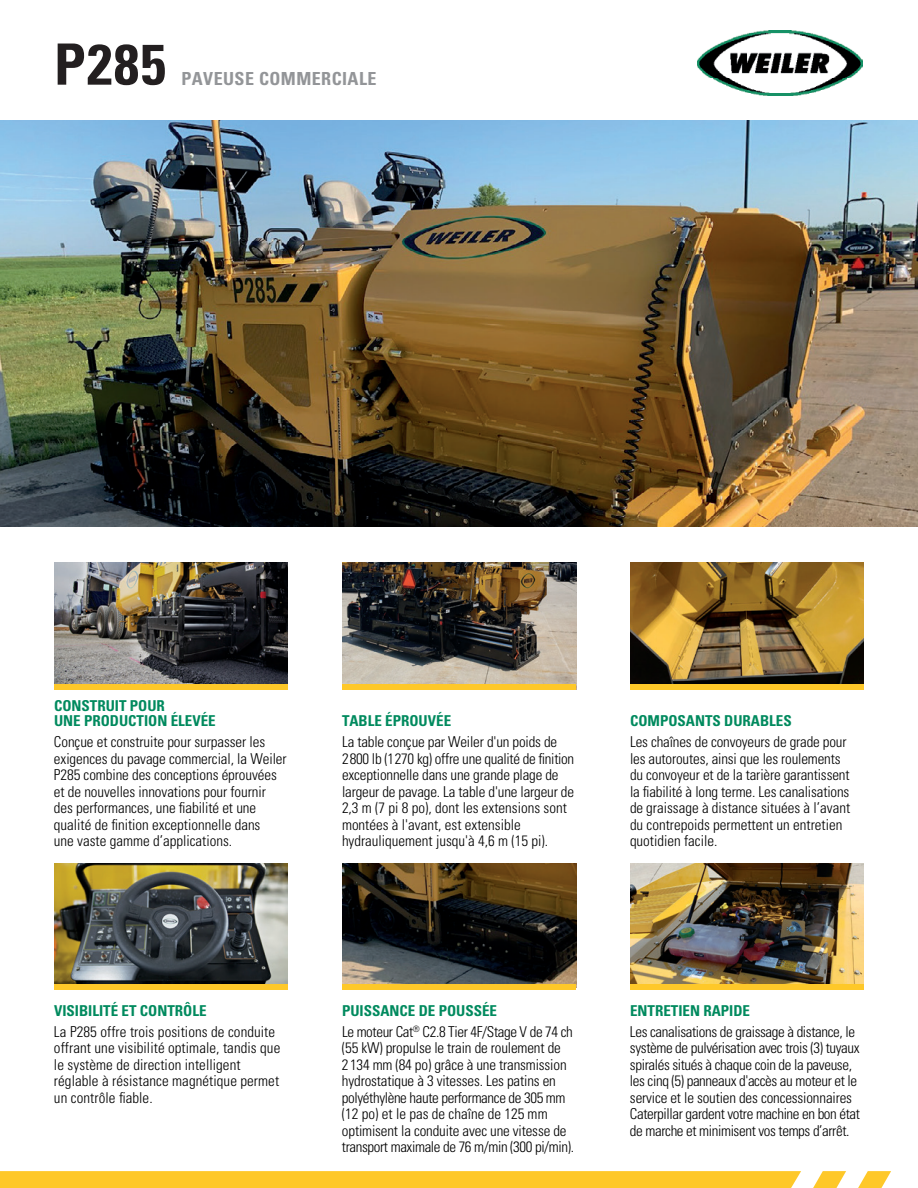
<style>
.page{position:relative;width:918px;height:1188px;background:#fff}
.page>*{position:absolute;margin:0;border:0;box-sizing:border-box;transform-origin:0 0}
.t1{font:700 condensed 57px "Univers LT Std";color:#231f20}
.t2{font:700 condensed 18px "Univers LT Std";letter-spacing:.025em;color:#939598}
.t3{font:300 condensed 15px/16.5px "Univers LT Std";letter-spacing:-.01em;color:#000}
.t4{font:700 condensed 15px/15px "Univers LT Std";color:#008a5e}
</style>
<div class="page">
<img style="left:342px;top:563px;width:234px;height:121px">
<img style="left:54px;top:562px;width:234px;height:122px">
<img style="left:342px;top:863px;width:234px;height:122px">
<img style="left:54px;top:863px;width:234px;height:122px">
<img style="left:630px;top:562px;width:234px;height:122px">
<img style="left:630px;top:863px;width:234px;height:122px">
<img style="left:0;top:121px;width:918px;height:405px">
<svg style="left:0;top:1171px;width:891px;height:17px;background:#fecb35"></svg>
<div style="left:54px;top:684px;width:234px;height:5px;background:#fec829"></div>
<div style="left:54px;top:985px;width:234px;height:5px;background:#fec829"></div>
<div style="left:342px;top:684px;width:234px;height:5px;background:#fec829"></div>
<div style="left:342px;top:985px;width:234px;height:5px;background:#fec829"></div>
<div style="left:630px;top:684px;width:234px;height:5px;background:#fec829"></div>
<div style="left:630px;top:985px;width:234px;height:5px;background:#fec829"></div>
<img style="left:698px;top:31px;width:165px;height:65px">
<h1 class="t1" style="left:54px;top:29px;width:113px">P285</h1>
<p class="t2" style="left:181px;top:67px;width:197px">PAVEUSE COMMERCIALE</p>
<p class="t4" style="left:54px;top:698px;width:163px">CONSTRUIT POUR<br>UNE PRODUCTION ÉLEVÉE</p>
<p class="t4" style="left:342px;top:713px;width:111px">TABLE ÉPROUVÉE</p>
<p class="t4" style="left:630px;top:713px;width:163px">COMPOSANTS DURABLES</p>
<p class="t3" style="left:54px;top:734px;width:234px">Conçue et construite pour surpasser les exigences du pavage commercial, la Weiler P285 combine des conceptions éprouvées et de nouvelles innovations pour fournir des performances, une fiabilité et une qualité de finition exceptionnelle dans<br>une vaste gamme d’applications.</p>
<p class="t3" style="left:342px;top:734px;width:234px">La table conçue par Weiler d'un poids de 2800 lb (1270 kg) offre une qualité de finition exceptionnelle dans une grande plage de largeur de pavage. La table d'une largeur de 2,3 m (7 pi 8 po), dont les extensions sont montées à l'avant, est extensible hydrauliquement jusqu'à 4,6 m (15 pi).</p>
<p class="t3" style="left:630px;top:734px;width:222px">Les chaînes de convoyeurs de grade pour les autoroutes, ainsi que les roulements du convoyeur et de la tarière garantissent la fiabilité à long terme. Les canalisations de graissage à distance situées à l’avant du contrepoids permettent un entretien quotidien facile.</p>
<p class="t4" style="left:54px;top:1003px;width:154px">VISIBILITÉ ET CONTRÔLE</p>
<p class="t3" style="left:54px;top:1023px;width:228px">La P285 offre trois positions de conduite offrant une visibilité optimale, tandis que le système de direction intelligent réglable à résistance magnétique permet un contrôle fiable.</p>
<p class="t4" style="left:342px;top:1003px;width:157px">PUISSANCE DE POUSSÉE</p>
<p class="t4" style="left:630px;top:1003px;width:122px">ENTRETIEN RAPIDE</p>
<p class="t3" style="left:342px;top:1023px;width:234px">Le moteur Cat<sup>®</sup> C2.8 Tier 4F/Stage V de 74 ch (55 kW) propulse le train de roulement de 2134 mm (84 po) grâce à une transmission hydrostatique à 3 vitesses. Les patins en polyéthylène haute performance de 305 mm (12 po) et le pas de chaîne de 125 mm optimisent la conduite avec une vitesse de transport maximale de 76 m/min (300 pi/min).</p>
<p class="t3" style="left:630px;top:1023px;width:232px">Les canalisations de graissage à distance, le système de pulvérisation avec trois (3) tuyaux spiralés situés à chaque coin de la paveuse, les cinq (5) panneaux d'accès au moteur et le service et le soutien des concessionnaires Caterpillar gardent votre machine en bon état de marche et minimisent vos temps d’arrêt.</p>
</div>
